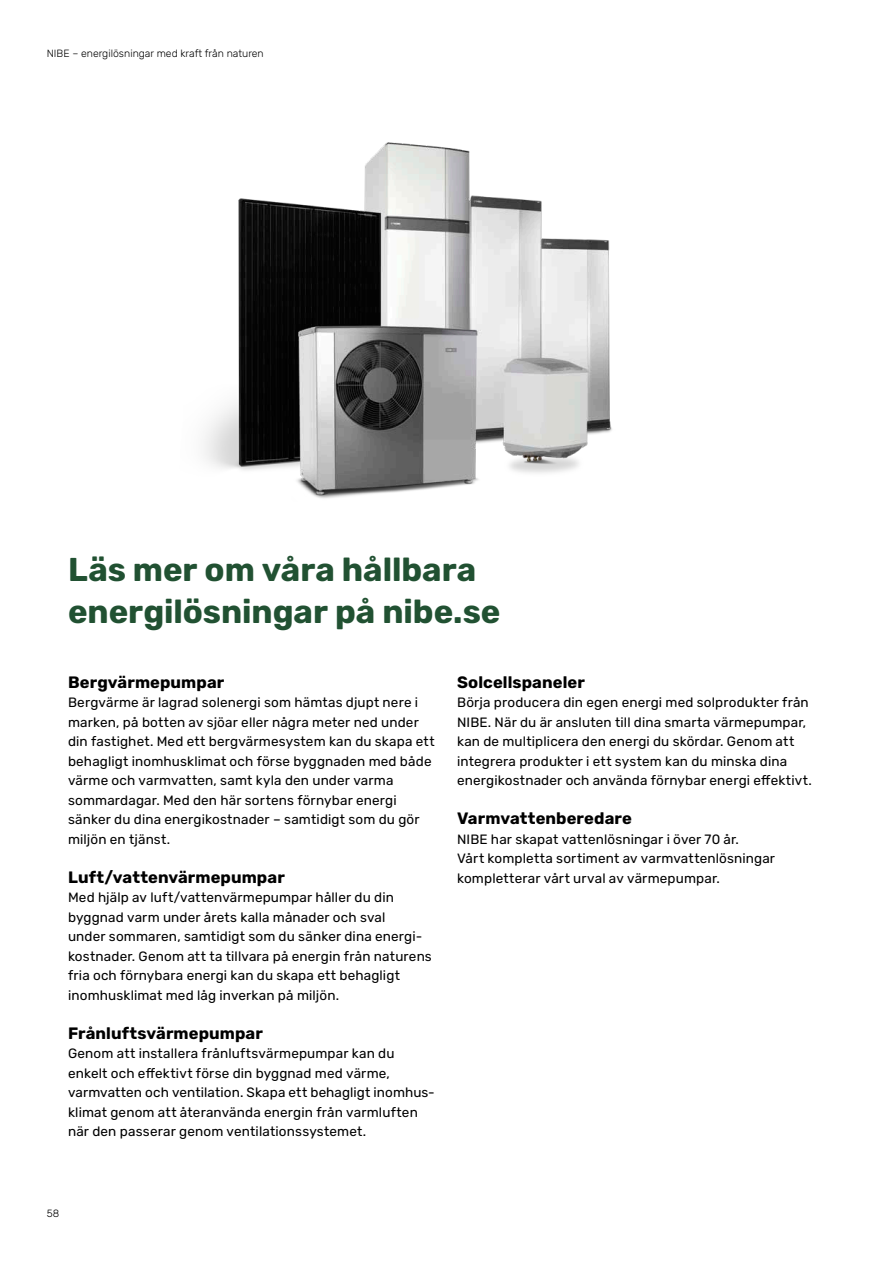
<style>
.page{position:relative;width:893px;height:1263px;background:#fff}
.page>*{position:absolute;margin:0;border:0;box-sizing:border-box;transform-origin:0 0}
.t1{font:700 33px/42px "Rubik";color:#215132}
.t2{font:700 16.5px "Rubik";letter-spacing:.005em;color:#000}
.t3{font:13.5px/19.5px "Rubik";letter-spacing:.01em;color:#000}
.t4{font:300 10.5px "Rubik";color:#000}
</style>
<div class="page">
<img style="left:204px;top:142px;width:408px;height:357px">
<p class="t4" style="left:47px;top:47px;width:219px">NIBE – energilösningar med kraft från naturen</p>
<h1 class="t1" style="left:68px;top:550px;width:434px">Läs mer om våra hållbara energilösningar på nibe.se</h1>
<p class="t2" style="left:68px;top:673px;width:158px">Bergvärmepumpar</p>
<p class="t3" style="left:68px;top:693px;width:368px">Bergvärme är lagrad solenergi som hämtas djupt nere i marken, på botten av sjöar eller några meter ned under din fastighet. Med ett bergvärmesystem kan du skapa ett behagligt inomhusklimat och förse byggnaden med både värme och varmvatten, samt kyla den under varma sommardagar. Med den här sortens förnybar energi sänker du dina energikostnader – samtidigt som du gör miljön en tjänst.</p>
<p class="t2" style="left:68px;top:868px;width:218px">Luft/vattenvärmepumpar</p>
<p class="t3" style="left:68px;top:888px;width:365px">Med hjälp av luft/vattenvärmepumpar håller du din byggnad varm under årets kalla månader och sval<br>under sommaren, samtidigt som du sänker dina energi&shy;kostnader. Genom att ta tillvara på energin från naturens fria och förnybara energi kan du skapa ett behagligt inomhusklimat med låg inverkan på miljön.</p>
<p class="t2" style="left:68px;top:1024px;width:196px">Frånluftsvärmepumpar</p>
<p class="t3" style="left:68px;top:1044px;width:368px">Genom att installera frånluftsvärmepumpar kan du enkelt och effektivt förse din byggnad med värme, varmvatten och ventilation. Skapa ett behagligt inomhus&shy;klimat genom att återanvända energin från varmluften när den passerar genom ventilationssystemet.</p>
<p class="t2" style="left:457px;top:673px;width:129px">Solcellspaneler</p>
<p class="t3" style="left:457px;top:693px;width:356px">Börja producera din egen energi med solprodukter från NIBE. När du är ansluten till dina smarta värmepumpar, kan de multiplicera den energi du skördar. Genom att integrera produkter i ett system kan du minska dina energikostnader och använda förnybar energi effektivt.</p>
<p class="t2" style="left:457px;top:809px;width:176px">Varmvattenberedare</p>
<p class="t3" style="left:457px;top:830px;width:319px">NIBE har skapat vattenlösningar i över 70 år.<br>Vårt kompletta sortiment av varmvattenlösningar kompletterar vårt urval av värmepumpar.</p>
<p class="t4" style="left:47px;top:1208px;width:14px">58</p>
</div>
